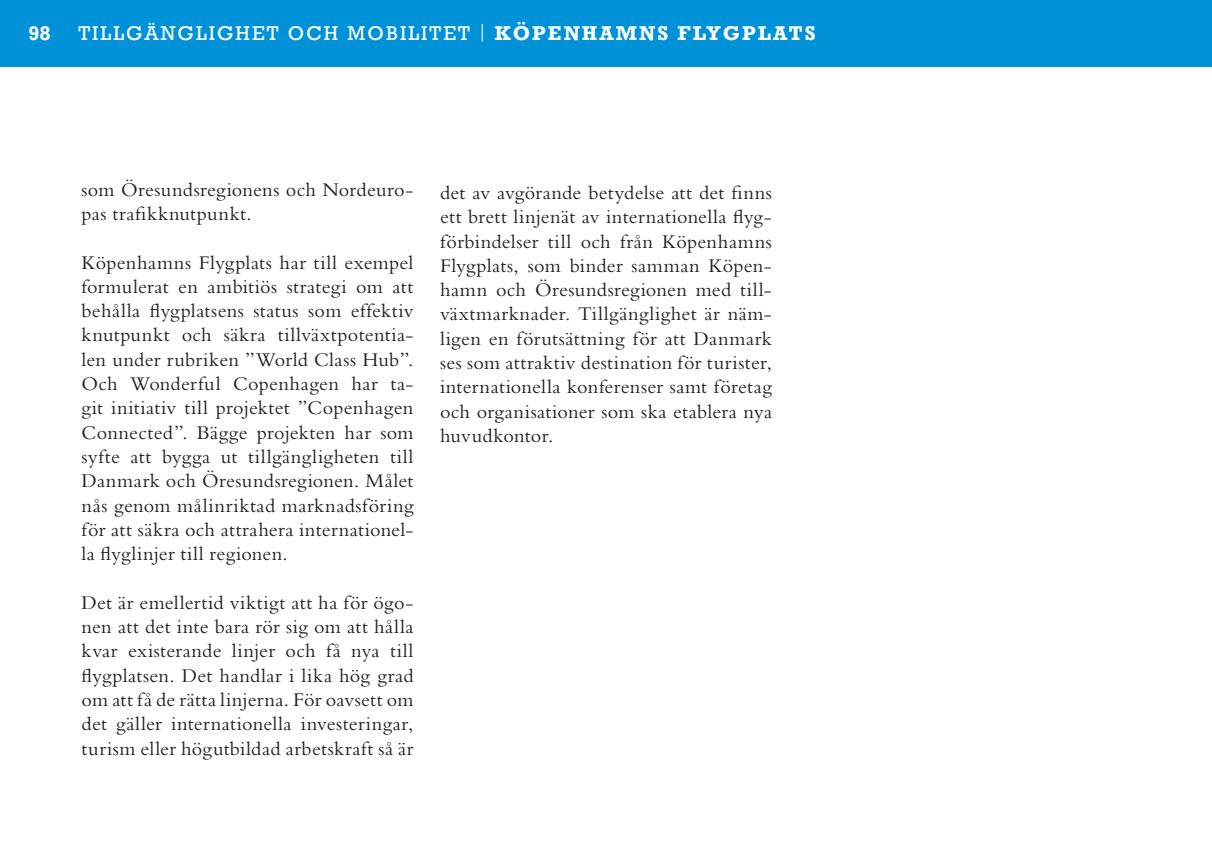
<style>
.page{position:relative;width:1212px;height:842px;background:#fff}
.page>*{position:absolute;margin:0;border:0;box-sizing:border-box;transform-origin:0 0}
.header_title{font:20.47px "Rockwell";letter-spacing:.1em;color:#fff}
.bread{font:20.25px/24.3px "Bembo";letter-spacing:.015em;color:#231f20;text-align:justify}
.t1{font:700 20.25px "Rockwell";color:#fff}
.s1{font-family:"DIN";font-weight:300}
.s2{font-weight:700}
</style>
<div class="page">
<div style="left:0;top:0;width:1212px;height:67px;background:#0092d8"></div>
<p class="t1" style="left:28px;top:21px;width:24px">98</p>
<p class="header_title" style="left:78px;top:22px;width:738px">TILLGÄNGLIGHET OCH MOBILITET <span class="s1">|</span> <span class="s2">KÖPENHAMNS FLYGPLATS</span></p>
<p class="bread" style="left:82px;top:177px;width:333px">som Öresundsregionens och Nordeuro&shy;pas trafikknutpunkt.</p>
<p class="bread" style="left:82px;top:250px;width:333px">Köpenhamns Flygplats har till exempel formulerat en ambitiös strategi om att behålla flygplatsens status som effektiv knutpunkt och säkra tillväxtpotentia&shy;len under rubriken ”World Class Hub”.<br>Och Wonderful Copenhagen har ta&shy;git initiativ till projektet ”Copenhagen Connected”. Bägge projekten har som syfte att bygga ut tillgängligheten till Danmark och Öresundsregionen. Målet nås genom målinriktad marknadsföring för att säkra och attrahera internationel&shy;la flyglinjer till regionen.</p>
<p class="bread" style="left:82px;top:590px;width:333px">Det är emellertid viktigt att ha för ögo&shy;nen att det inte bara rör sig om att hålla kvar existerande linjer och få nya till flygplatsen. Det handlar i lika hög grad om att få de rätta linjerna. För oavsett om det gäller internationella investeringar, turism eller högutbildad arbetskraft så är</p>
<p class="bread" style="left:440px;top:180px;width:333px">det av avgörande betydelse att det finns ett brett linjenät av internationella flyg&shy;förbindelser till och från Köpenhamns Flygplats, som binder samman Köpen&shy;hamn och Öresundsregionen med till&shy;växtmarknader. Tillgänglighet är näm&shy;ligen en förutsättning för att Danmark ses som attraktiv destination för turister, internationella konferenser samt företag och organisationer som ska etablera nya huvudkontor.</p>
</div>
